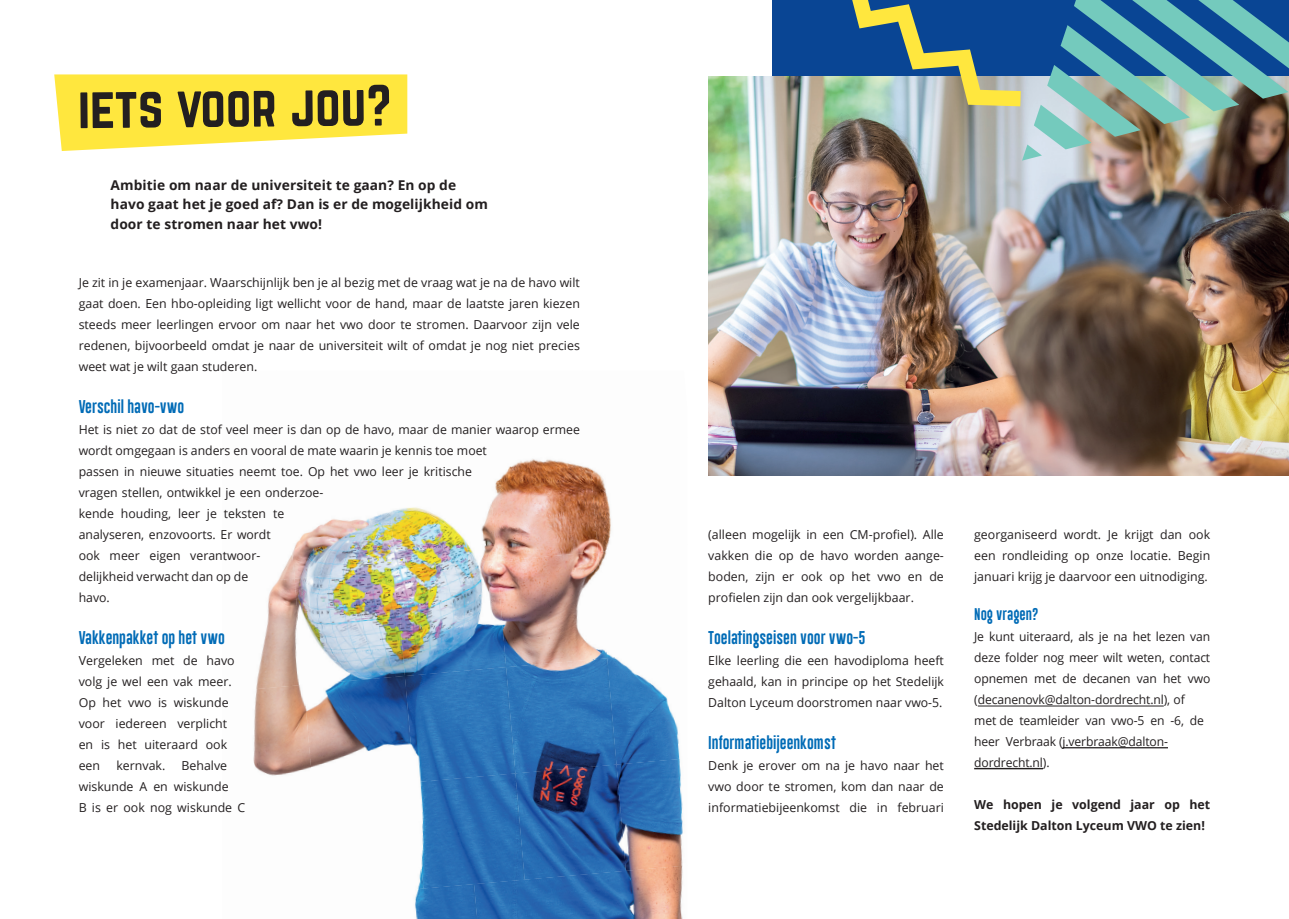
<style>
.page{position:relative;width:1289px;height:919px;background:#fff}
.page>*{position:absolute;margin:0;border:0;box-sizing:border-box;transform-origin:0 0}
.t1{font:51px "Norwester";letter-spacing:-.01em;color:#231f20}
.t2{font:700 13.5px/19.5px "Open Sans";letter-spacing:.005em;color:#231f20}
.t3{font:13.5px "Gobold Lowplus";color:#006bb6}
.t4{font:12.3px/21px "Open Sans";color:#231f20;text-align:justify}
.t5{font:700 12.3px/21px "Open Sans";color:#231f20}
.t6{font:12.3px "Gobold Lowplus";color:#006bb6}
.s1{font-style:inherit}
</style>
<div class="page">
<img style="left:279px;top:567px;width:6px;height:11px">
<img style="left:285px;top:513px;width:101px;height:65px">
<img style="left:386px;top:507px;width:101px;height:62px">
<img style="left:487px;top:459px;width:101px;height:101px">
<img style="left:588px;top:467px;width:23px;height:85px">
<img style="left:256px;top:578px;width:38px;height:106px">
<img style="left:294px;top:569px;width:101px;height:115px">
<img style="left:395px;top:560px;width:101px;height:115px">
<img style="left:496px;top:552px;width:102px;height:115px">
<img style="left:598px;top:544px;width:13px;height:114px">
<img style="left:253px;top:684px;width:50px;height:92px">
<img style="left:303px;top:675px;width:102px;height:95px">
<img style="left:405px;top:667px;width:101px;height:106px">
<img style="left:506px;top:658px;width:101px;height:115px">
<img style="left:607px;top:651px;width:73px;height:113px">
<img style="left:419px;top:773px;width:96px;height:110px">
<img style="left:515px;top:764px;width:101px;height:101px">
<img style="left:616px;top:758px;width:67px;height:107px">
<img style="left:415px;top:883px;width:59px;height:35px">
<img style="left:474px;top:865px;width:209px;height:53px">
<svg style="left:54px;top:74px;width:353px;height:77px;background:#ffea56"></svg>
<hr style="left:974px;top:768px;width:68px;height:1px;background:#231f20">
<hr style="left:1062px;top:747px;width:105px;height:1px;background:#231f20">
<hr style="left:977px;top:705px;width:186px;height:1px;background:#231f20">
<div style="left:772px;top:0;width:516px;height:434px;background:#094594"></div>
<img style="left:708px;top:77px;width:580px;height:399px">
<img style="left:852px;top:0;width:436px;height:161px">
<h1 class="t1" style="left:78px;top:82px;width:315px">IETS VOOR JOU?</h1>
<p class="t2" style="left:111px;top:175px;width:379px">Ambitie om naar de universiteit te gaan? En op de havo gaat het je goed af? Dan is er de mogelijkheid om door te stromen naar het vwo!</p>
<p class="t4" style="left:79px;top:271px;width:503px">Je zit in je examenjaar. Waarschijnlijk ben je al bezig met de vraag wat je na de havo wilt gaat doen. Een hbo-opleiding ligt wellicht voor de hand, maar de laatste jaren kiezen steeds meer leerlingen ervoor om naar het vwo door te stromen. Daarvoor zijn vele redenen, bijvoorbeeld omdat je naar de universiteit wilt of omdat je nog niet precies weet wat je wilt gaan studeren.</p>
<p class="t3" style="left:79px;top:397px;width:107px">Verschil havo-vwo</p>
<p class="t4" style="left:79px;top:418px;width:503px;text-align:left">Het is niet zo dat de stof veel meer is dan op de havo, maar de manier waarop ermee wordt omgegaan is anders en vooral de mate waarin je kennis toe moet<br>passen in nieuwe situaties neemt toe. Op het vwo leer je kritische<br>vragen stellen, ontwikkel je een onderzoe-<br>kende houding, leer je teksten te<br>analyseren, enzovoorts. Er wordt<br>ook meer eigen verantwoor-<br>delijkheid verwacht dan op de<br>havo.</p>
<p class="t3" style="left:79px;top:628px;width:148px">Vakkenpakket op het vwo</p>
<p class="t4" style="left:79px;top:649px;width:158px;text-align:left">Vergeleken met de havo volg je wel een vak meer.<br>Op het vwo is wiskunde voor iedereen verplicht en is het uiteraard ook een</p>
<p class="t4" style="left:79px;top:754px;width:168px;text-align:left;text-indent:103px">Behalve wiskunde A en wiskunde<br>B is er ook nog wiskunde C</p>
<p class="t4" style="left:116px;top:754px;width:50px">kernvak.</p>
<p class="t4" style="left:708px;top:523px;width:237px">(alleen mogelijk in een CM-profiel). Alle vakken die op de havo worden aange&shy;boden, zijn er ook op het vwo en de profielen zijn dan ook vergelijkbaar.</p>
<p class="t3" style="left:708px;top:628px;width:159px">Toelatingseisen voor vwo-5</p>
<p class="t4" style="left:708px;top:649px;width:237px">Elke leerling die een havodiploma heeft gehaald, kan in principe op het Stedelijk Dalton Lyceum doorstromen naar vwo-5.</p>
<p class="t3" style="left:708px;top:733px;width:129px">Informatiebijeenkomst</p>
<p class="t4" style="left:708px;top:754px;width:237px">Denk je erover om na je havo naar het vwo door te stromen, kom dan naar de informatiebijeenkomst die in februari</p>
<p class="t4" style="left:974px;top:523px;width:237px">georganiseerd wordt. Je krijgt dan ook een rondleiding op onze locatie. Begin januari krijg je daarvoor een uitnodiging.</p>
<p class="t6" style="left:974px;top:605px;width:66px">Nog vragen?</p>
<p class="t4" style="left:974px;top:626px;width:238px;text-align:left">Je kunt uiteraard, als je na het lezen van deze folder nog meer wilt weten, contact opnemen met de decanen van het vwo (decanenovk@dalton-dordrecht.nl), of<br>met de teamleider van vwo-5 en -6, de heer <span class="s1">Verbraak</span> (<span class="s1">j.verbraak</span>@dalton&shy;dordrecht.nl).</p>
<p class="t5" style="left:974px;top:793px;width:237px">We hopen je volgend jaar op het<br>Stedelijk Dalton Lyceum VWO te zien!</p>
</div>
